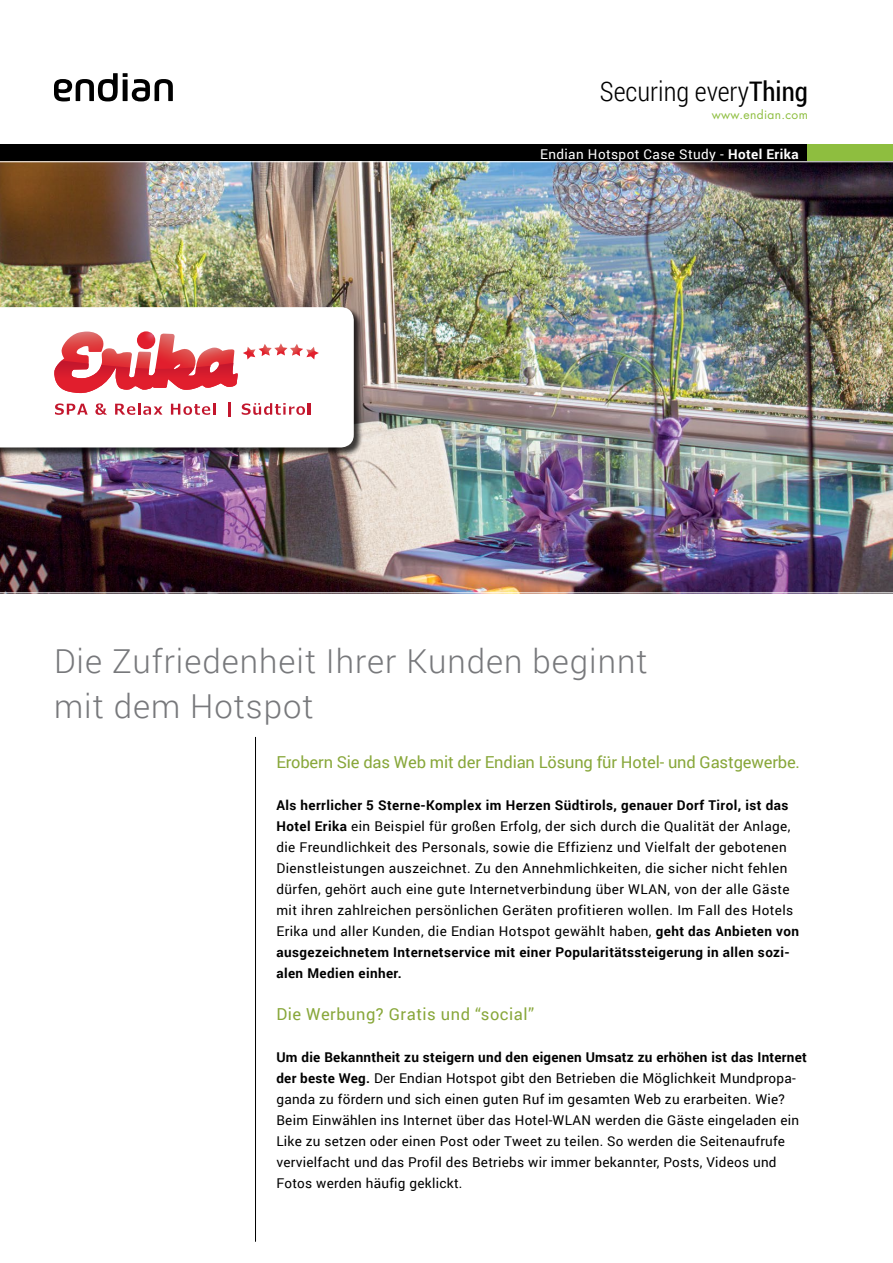
<style>
.page{position:relative;width:893px;height:1263px;background:#fff}
.page>*{position:absolute;margin:0;border:0;box-sizing:border-box;transform-origin:0 0}
.t1{font:300 33px/45px "Roboto";letter-spacing:.03em;color:#77787b}
.t2{font:300 27px "Roboto Condensed";color:#000}
.t3{font:16.5px "Roboto";letter-spacing:-.01em;color:#88a73a}
.t4{font:16.5px "Roboto";letter-spacing:.03em;color:#88a73a}
.t5{font:13.5px/21px "Roboto";letter-spacing:.03em;color:#000}
.t6{font:13.5px "Roboto";letter-spacing:.03em;color:#fff}
.t7{font:12px "Futura Std";letter-spacing:.03em;color:#8ebe3f}
.s1{font-weight:400}
.s2{font-weight:700}
</style>
<div class="page">
<div style="left:0;top:144px;width:893px;height:17px;background:#000"></div>
<div style="left:808px;top:144px;width:85px;height:17px;background:#8ebe3f"></div>
<svg style="left:54px;top:73px;width:119px;height:28px"></svg>
<img style="left:0;top:161px;width:893px;height:432px">
<hr style="left:255px;top:737px;width:1px;height:505px;background:#000">
<div style="left:0;top:307px;width:363px;height:150px;background:#000;opacity:.75"></div>
<svg style="left:0;top:307px;width:354px;height:140px"></svg>
<svg style="left:55px;top:403px;width:33px;height:12px"></svg>
<svg style="left:95px;top:403px;width:12px;height:12px"></svg>
<svg style="left:115px;top:403px;width:47px;height:12px"></svg>
<svg style="left:171px;top:403px;width:44px;height:12px"></svg>
<svg style="left:229px;top:402px;width:1px;height:15px"></svg>
<svg style="left:242px;top:403px;width:68px;height:12px"></svg>
<svg style="left:54px;top:332px;width:265px;height:62px"></svg>
<h2 class="t2" style="left:600px;top:73px;width:209px">Securing every<span class="s1">Thing</span></h2>
<p class="t7" style="left:712px;top:107px;width:98px">www.endian.com</p>
<p class="t6" style="left:540px;top:145px;width:260px">Endian Hotspot Case Study - <span class="s2">Hotel Erika</span></p>
<h1 class="t1" style="left:54px;top:637px;width:595px">Die Zufriedenheit Ihrer Kunden beginnt mit dem Hotspot</h1>
<p class="t3" style="left:276px;top:751px;width:525px">Erobern Sie das Web mit der Endian Lösung für Hotel- und Gastgewerbe.</p>
<p class="t5" style="left:276px;top:794px;width:524px"><span class="s2">Als herrlicher 5 Sterne-Komplex im Herzen Südtirols, genauer Dorf Tirol, ist das Hotel Erika</span> ein Beispiel für großen Erfolg, der sich durch die Qualität der Anlage, die Freundlichkeit des Personals, sowie die Effizienz und Vielfalt der gebotenen Dienstleistungen auszeichnet. Zu den Annehmlichkeiten, die sicher nicht fehlen dürfen, gehört auch eine gute Internetverbindung über WLAN, von der alle Gäste mit ihren zahlreichen persönlichen Geräten profitieren wollen. Im Fall des Hotels Erika und aller Kunden, die Endian Hotspot gewählt haben, <span class="s2">geht das Anbieten von ausgezeichnetem Internetservice mit einer Popularitätssteigerung in allen sozi&shy;alen Medien einher.</span></p>
<p class="t4" style="left:276px;top:1003px;width:259px">Die Werbung? Gratis und “social”</p>
<p class="t5" style="left:276px;top:1046px;width:532px"><span class="s2">Um die Bekanntheit zu steigern und den eigenen Umsatz zu erhöhen ist das Internet der beste Weg.</span> Der Endian Hotspot gibt den Betrieben die Möglichkeit Mundpropa&shy;ganda zu fördern und sich einen guten Ruf im gesamten Web zu erarbeiten. Wie?<br>Beim Einwählen ins Internet über das Hotel-WLAN werden die Gäste eingeladen ein Like zu setzen oder einen Post oder Tweet zu teilen. So werden die Seitenaufrufe vervielfacht und das Profil des Betriebs wir immer bekannter, Posts, Videos und Fotos werden häufig geklickt.</p>
</div>
